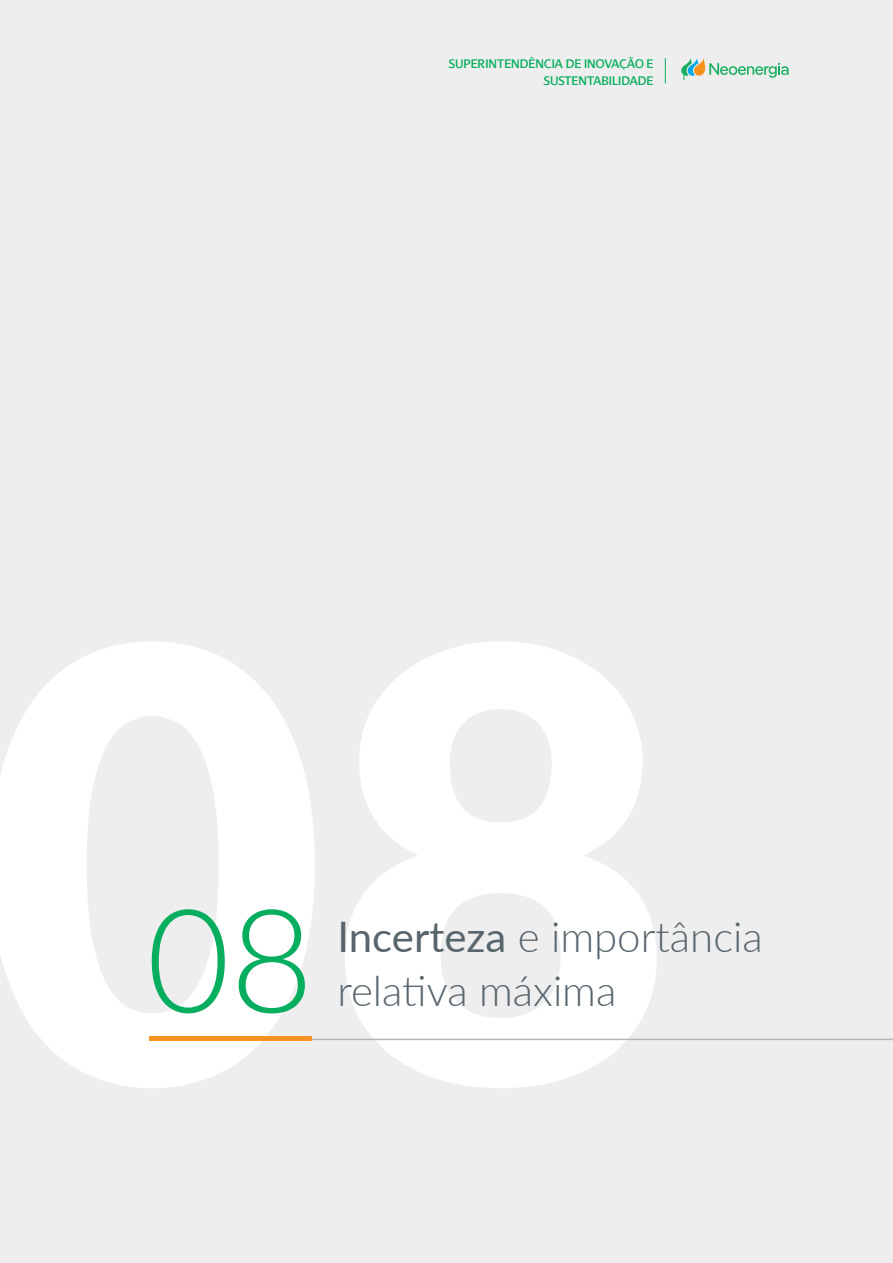
<style>
.page{position:relative;width:893px;height:1263px;background:#edeeed}
.page>*{position:absolute;margin:0;border:0;box-sizing:border-box;transform-origin:0 0}
.t1{font:300 144px "Lato";color:#08ae5f}
.t2{font:300 42px/54px "Lato";color:#59656d}
.t3{font:13.5px/16.2px "Dialog";color:#08ae5f;text-align:right}
.s1{font-weight:400}
</style>
<div class="page">
<svg style="left:665px;top:58px;width:1px;height:25px"></svg>
<svg style="left:681px;top:58px;width:107px;height:22px"></svg>
<hr style="left:149px;top:1036px;width:163px;height:4px;background:#f69122">
<hr style="left:312px;top:1039px;width:581px;height:1px;background:#b2b6b6">
<p class="t3" style="left:449px;top:56px;width:206px">SUPERINTENDÊNCIA DE INOVAÇÃO E<br>SUSTENTABILIDADE</p>
<h1 class="t1" style="left:146px;top:860px;width:169px">08</h1>
<h2 class="t2" style="left:337px;top:909px;width:427px"><span class="s1">Incerteza</span> e importância relativa máxima</h2>
</div>
